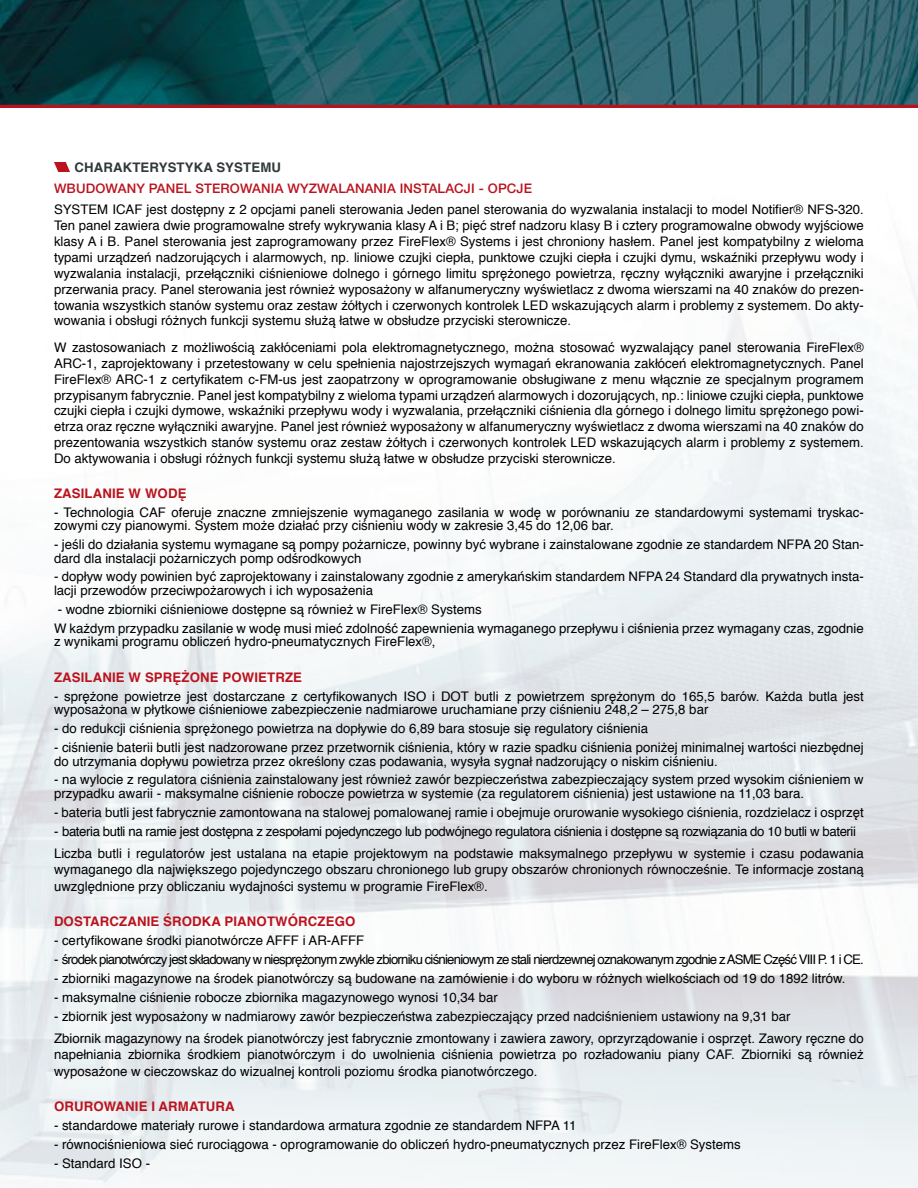
<style>
.page{position:relative;width:918px;height:1188px;background:#fff}
.page>*{position:absolute;margin:0;border:0;box-sizing:border-box;transform-origin:0 0}
.t1{font:13.2px/15.9px "Helvetica";color:#000}
.t2{font:13.2px/21.9px "Helvetica";letter-spacing:-.03em;color:#000}
.t3{font:13.2px "Helvetica";letter-spacing:-.06em;color:#000}
.t4{font:700 13.2px "Helvetica";letter-spacing:.01em;color:#ba131e}
.t5{font:500 13.2px "Helvetica Neue LT Std";letter-spacing:.01em;color:#ba131e}
.t6{font:700 13.2px "Helvetica";letter-spacing:.01em;color:#31393a}
</style>
<div class="page">
<img style="left:0;top:0;width:918px;height:1188px">
<hr style="left:0;top:105px;width:918px;height:3px;background:#ba131e">
<img style="left:0;top:108px;width:13px;height:1080px">
<svg style="left:0;top:927px;width:23px;height:179px"></svg>
<svg style="left:0;top:533px;width:11px;height:152px"></svg>
<svg style="left:0;top:705px;width:28px;height:192px"></svg>
<svg style="left:54px;top:162px;width:16px;height:10px"></svg>
<p class="t6" style="left:74px;top:157px;width:208px">CHARAKTERYSTYKA SYSTEMU</p>
<p class="t5" style="left:54px;top:181px;width:480px">WBUDOWANY PANEL STEROWANIA WYZWALANANIA INSTALACJI - OPCJE</p>
<p class="t1" style="left:54px;top:202px;width:811px;text-align:justify">SYSTEM ICAF jest dostępny z 2 opcjami paneli sterowania Jeden panel sterowania do wyzwalania instalacji to model Notifier® NFS-320.<br>Ten panel zawiera dwie programowalne strefy wykrywania klasy A i B; pięć stref nadzoru klasy B i cztery programowalne obwody wyjściowe klasy A i B. Panel sterowania jest zaprogramowany przez FireFlex® Systems i jest chroniony hasłem. Panel jest kompatybilny z wieloma typami urządzeń nadzorujących i alarmowych, np. liniowe czujki ciepła, punktowe czujki ciepła i czujki dymu, wskaźniki przepływu wody i wyzwalania instalacji, przełączniki ciśnieniowe dolnego i górnego limitu sprężonego powietrza, ręczny wyłączniki awaryjne i przełączniki przerwania pracy. Panel sterowania jest również wyposażony w alfanumeryczny wyświetlacz z dwoma wierszami na 40 znaków do prezen&shy;towania wszystkich stanów systemu oraz zestaw żółtych i czerwonych kontrolek LED wskazujących alarm i problemy z systemem. Do akty&shy;wowania i obsługi różnych funkcji systemu służą łatwe w obsłudze przyciski sterownicze.</p>
<p class="t1" style="left:54px;top:340px;width:811px;text-align:justify">W zastosowaniach z możliwością zakłóceniami pola elektromagnetycznego, można stosować wyzwalający panel sterowania FireFlex® ARC-1, zaprojektowany i przetestowany w celu spełnienia najostrzejszych wymagań ekranowania zakłóceń elektromagnetycznych. Panel FireFlex® ARC-1 z certyfikatem c-FM-us jest zaopatrzony w oprogramowanie obsługiwane z menu włącznie ze specjalnym programem przypisanym fabrycznie. Panel jest kompatybilny z wieloma typami urządzeń alarmowych i dozorujących, np.: liniowe czujki ciepła, punktowe czujki ciepła i czujki dymowe, wskaźniki przepływu wody i wyzwalania, przełączniki ciśnienia dla górnego i dolnego limitu sprężonego powi&shy;etrza oraz ręczne wyłączniki awaryjne. Panel jest również wyposażony w alfanumeryczny wyświetlacz z dwoma wierszami na 40 znaków do prezentowania wszystkich stanów systemu oraz zestaw żółtych i czerwonych kontrolek LED wskazujących alarm i problemy z systemem.<br>Do aktywowania i obsługi różnych funkcji systemu służą łatwe w obsłudze przyciski sterownicze.</p>
<p class="t4" style="left:54px;top:482px;width:134px">ZASILANIE W WODĘ</p>
<p class="t1" style="left:54px;top:506px;width:811px;line-height:13.5px">- Technologia CAF oferuje znaczne zmniejszenie wymaganego zasilania w wodę w porównaniu ze standardowymi systemami tryskac&shy;zowymi czy pianowymi. System może działać przy ciśnieniu wody w zakresie 3,45 do 12,06 bar.</p>
<p class="t1" style="left:54px;top:538px;width:811px;line-height:13.5px">- jeśli do działania systemu wymagane są pompy pożarnicze, powinny być wybrane i zainstalowane zgodnie ze standardem NFPA 20 Stan&shy;dard dla instalacji pożarniczych pomp odśrodkowych</p>
<p class="t1" style="left:54px;top:570px;width:811px;line-height:13.5px">- dopływ wody powinien być zaprojektowany i zainstalowany zgodnie z amerykańskim standardem NFPA 24 Standard dla prywatnych insta&shy;lacji przewodów przeciwpożarowych i ich wyposażenia</p>
<p class="t1" style="left:54px;top:600px;width:811px;line-height:18.9px">- wodne zbiorniki ciśnieniowe dostępne są również w FireFlex® Systems<br>W każdym przypadku zasilanie w wodę musi mieć zdolność zapewnienia wymaganego przepływu i ciśnienia przez wymagany czas, zgodnie</p>
<p class="t1" style="left:54px;top:634px;width:383px">z wynikami programu obliczeń hydro-pneumatycznych FireFlex®,</p>
<p class="t4" style="left:54px;top:667px;width:250px">ZASILANIE W SPRĘŻONE POWIETRZE</p>
<p class="t1" style="left:54px;top:690px;width:811px;line-height:13.5px">- sprężone powietrze jest dostarczane z certyfikowanych ISO i DOT butli z powietrzem sprężonym do 165,5 barów. Każda butla jest wyposażona w płytkowe ciśnieniowe zabezpieczenie nadmiarowe uruchamiane przy ciśnieniu 248,2 – 275,8 bar</p>
<p class="t1" style="left:54px;top:721px;width:596px">- do redukcji ciśnienia sprężonego powietrza na dopływie do 6,89 bara stosuje się regulatory ciśnienia</p>
<p class="t1" style="left:54px;top:741px;width:811px;line-height:13.5px">- ciśnienie baterii butli jest nadzorowane przez przetwornik ciśnienia, który w razie spadku ciśnienia poniżej minimalnej wartości niezbędnej do utrzymania dopływu powietrza przez określony czas podawania, wysyła sygnał nadzorujący o niskim ciśnieniu.</p>
<p class="t1" style="left:54px;top:773px;width:811px;line-height:13.5px">- na wylocie z regulatora ciśnienia zainstalowany jest również zawór bezpieczeństwa zabezpieczający system przed wysokim ciśnieniem w przypadku awarii - maksymalne ciśnienie robocze powietrza w systemie (za regulatorem ciśnienia) jest ustawione na 11,03 bara.</p>
<p class="t1" style="left:54px;top:805px;width:811px">- bateria butli jest fabrycznie zamontowana na stalowej pomalowanej ramie i obejmuje orurowanie wysokiego ciśnienia, rozdzielacz i osprzęt</p>
<p class="t2" style="left:54px;top:821px;width:811px">- bateria butli na ramie jest dostępna z zespołami pojedynczego lub podwójnego regulatora ciśnienia i dostępne są rozwiązania do 10 butli w baterii<br>Liczba butli i regulatorów jest ustalana na etapie projektowym na podstawie maksymalnego przepływu w systemie i czasu podawania</p>
<p class="t1" style="left:54px;top:862px;width:811px;line-height:16.5px">wymaganego dla największego pojedynczego obszaru chronionego lub grupy obszarów chronionych równocześnie. Te informacje zostaną uwzględnione przy obliczaniu wydajności systemu w programie FireFlex®.</p>
<p class="t4" style="left:54px;top:911px;width:303px">DOSTARCZANIE ŚRODKA PIANOTWÓRCZEGO</p>
<p class="t1" style="left:54px;top:933px;width:312px">- certyfikowane środki pianotwórcze AFFF i AR-AFFF</p>
<p class="t3" style="left:54px;top:949px;width:811px">- środek pianotwórczy jest składowany w niesprężonym zwykle zbiorniku ciśnieniowym ze stali nierdzewnej oznakowanym zgodnie z ASME Część VIII P. 1 i CE.</p>
<p class="t1" style="left:54px;top:971px;width:793px">- zbiorniki magazynowe na środek pianotwórczy są budowane na zamówienie i do wyboru w różnych wielkościach od 19 do 1892 litrów.</p>
<p class="t1" style="left:54px;top:990px;width:445px">- maksymalne ciśnienie robocze zbiornika magazynowego wynosi 10,34 bar</p>
<p class="t1" style="left:54px;top:1006px;width:811px;line-height:21.9px">- zbiornik jest wyposażony w nadmiarowy zawór bezpieczeństwa zabezpieczający przed nadciśnieniem ustawiony na 9,31 bar<br>Zbiornik magazynowy na środek pianotwórczy jest fabrycznie zmontowany i zawiera zawory, oprzyrządowanie i osprzęt. Zawory ręczne do</p>
<p class="t1" style="left:54px;top:1047px;width:811px;line-height:16.5px">napełniania zbiornika środkiem pianotwórczym i do uwolnienia ciśnienia powietrza po rozładowaniu piany CAF. Zbiorniki są również wyposażone w cieczowskaz do wizualnej kontroli poziomu środka pianotwórczego.</p>
<p class="t4" style="left:54px;top:1096px;width:182px">ORUROWANIE I ARMATURA</p>
<p class="t1" style="left:54px;top:1118px;width:524px">- standardowe materiały rurowe i standardowa armatura zgodnie ze standardem NFPA 11</p>
<p class="t1" style="left:54px;top:1137px;width:688px">- równociśnieniowa sieć rurociągowa - oprogramowanie do obliczeń hydro-pneumatycznych przez FireFlex® Systems</p>
<p class="t1" style="left:54px;top:1156px;width:98px">- Standard ISO -</p>
</div>
